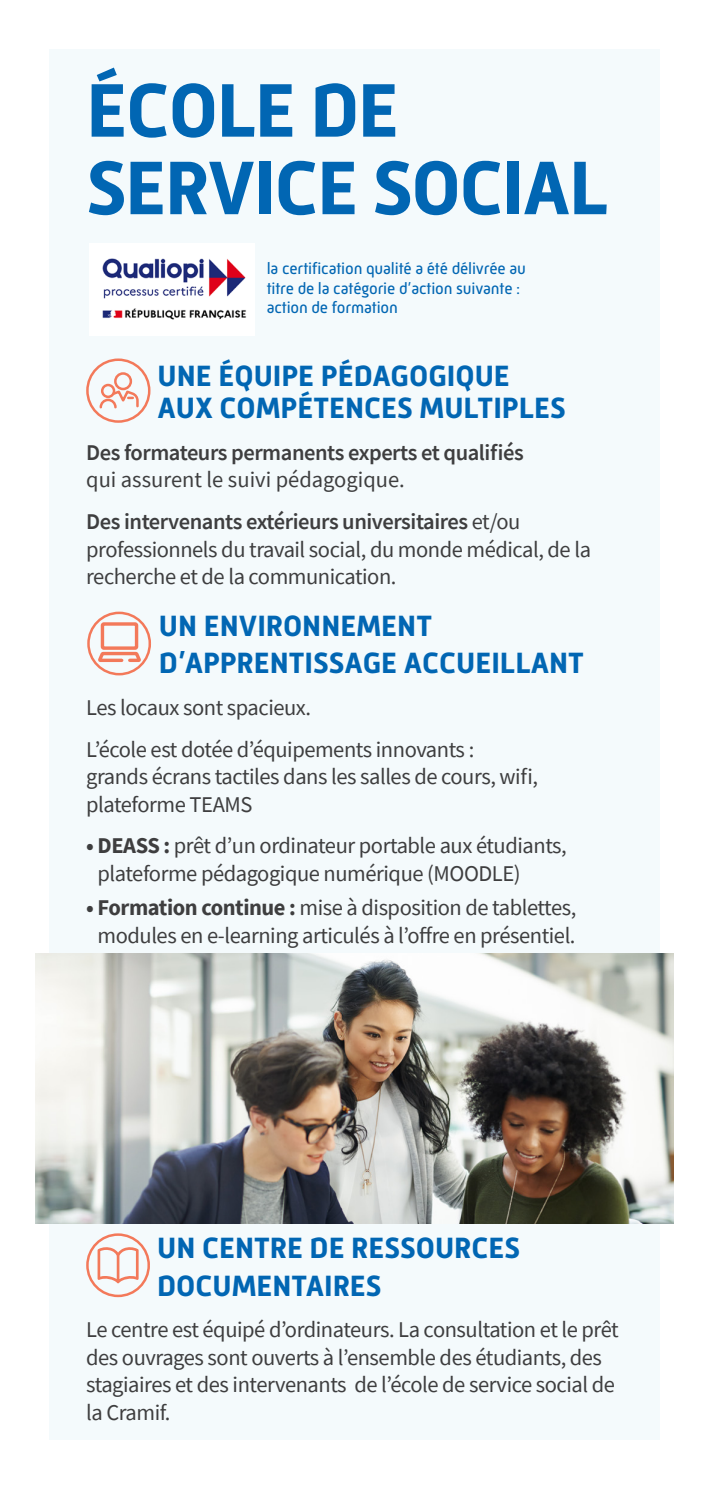
<style>
.page{position:relative;width:709px;height:1489px;background:#fff}
.page>*{position:absolute;margin:0;border:0;box-sizing:border-box;transform-origin:0 0}
.t1{font:700 77.5px/77.5px "Mic 32 New";letter-spacing:-.02em;color:#0166b3}
.t2{font:700 30px/37.5px "Mic 32 New";color:#0166b3}
.t3{font:22.5px/27.5px "Source Sans Pro";letter-spacing:-.02em;color:#3e3e3f}
.t4{font:600 22.5px/41.8px "Source Sans Pro";letter-spacing:-.02em;color:#3e3e3f}
.t5{font:16.25px/19.5px "Mic 32 New";letter-spacing:-.01em;color:#0166b3}
.s1{font-weight:400}
.s2{font-weight:700}
</style>
<div class="page">
<div style="left:49px;top:49px;width:611px;height:1390px;background:#f4fafc"></div>
<div style="left:86px;top:358px;width:64px;height:65px;border:2px solid #f3795a;border-radius:50%"></div>
<div style="left:114px;top:372px;width:18px;height:18px;border:2px solid #f3795a;border-radius:50%"></div>
<div style="left:101px;top:384px;width:14px;height:14px;border:2px solid #f3795a;border-radius:50%"></div>
<svg style="left:99px;top:388px;width:40px;height:21px"></svg>
<div style="left:87px;top:611px;width:64px;height:64px;border:2px solid #f3795a;border-radius:50%"></div>
<svg style="left:96px;top:620px;width:48px;height:44px"></svg>
<div style="left:86px;top:1233px;width:64px;height:63px;border:2px solid #f3795a;border-radius:50%"></div>
<svg style="left:98px;top:1247px;width:41px;height:36px"></svg>
<img style="left:35px;top:953px;width:638px;height:269px">
<img style="left:90px;top:243px;width:164px;height:93px">
<h1 class="t1" style="left:86px;top:71px;width:524px">ÉCOLE DE<br>SERVICE SOCIAL</h1>
<p class="t5" style="left:267px;top:259px;width:261px">la certification qualité a été délivrée au titre de la catégorie d’action suivante : action de formation</p>
<h2 class="t2" style="left:158px;top:359px;width:409px;line-height:32.5px">UNE ÉQUIPE PÉDAGOGIQUE<br>AUX COMPÉTENCES MULTIPLES</h2>
<p class="t4" style="left:86px;top:431px;width:439px">Des formateurs permanents experts et qualifiés</p>
<p class="t4" style="left:86px;top:458px;width:436px"><span class="s1">qui assurent le suivi pédagogique.<br></span>Des intervenants extérieurs universitaires <span class="s1">et/ou</span></p>
<p class="t3" style="left:86px;top:535px;width:506px">professionnels du travail social, du monde médical, de la recherche et de la communication.</p>
<h2 class="t2" style="left:159px;top:606px;width:426px">UN ENVIRONNEMENT<br>D’APPRENTISSAGE ACCUEILLANT</h2>
<p class="t3" style="left:86px;top:686px;width:389px;line-height:41.8px">Les locaux sont spacieux.<br>L’école est dotée d’équipements innovants :</p>
<p class="t3" style="left:86px;top:762px;width:453px">grands écrans tactiles dans les salles de cours, wifi, plateforme TEAMS</p>
<p class="t3" style="left:98px;top:832px;width:471px;text-indent:-11px"><span class="s2">• DEASS :</span> prêt d’un ordinateur portable aux étudiants, plateforme pédagogique numérique (MOODLE)</p>
<p class="t3" style="left:86px;top:894px;width:492px;text-align:center"><span class="s2">• Formation continue :</span> mise à disposition de tablettes, modules en e-learning articulés à l’offre en présentiel.</p>
<h2 class="t2" style="left:157px;top:1229px;width:364px">UN CENTRE DE RESSOURCES<br>DOCUMENTAIRES</h2>
<p class="t3" style="left:86px;top:1315px;width:534px">Le centre est équipé d’ordinateurs. La consultation et le prêt des ouvrages sont ouverts à l’ensemble des étudiants, des stagiaires et des intervenants de l’école de service social de la Cramif.</p>
</div>
